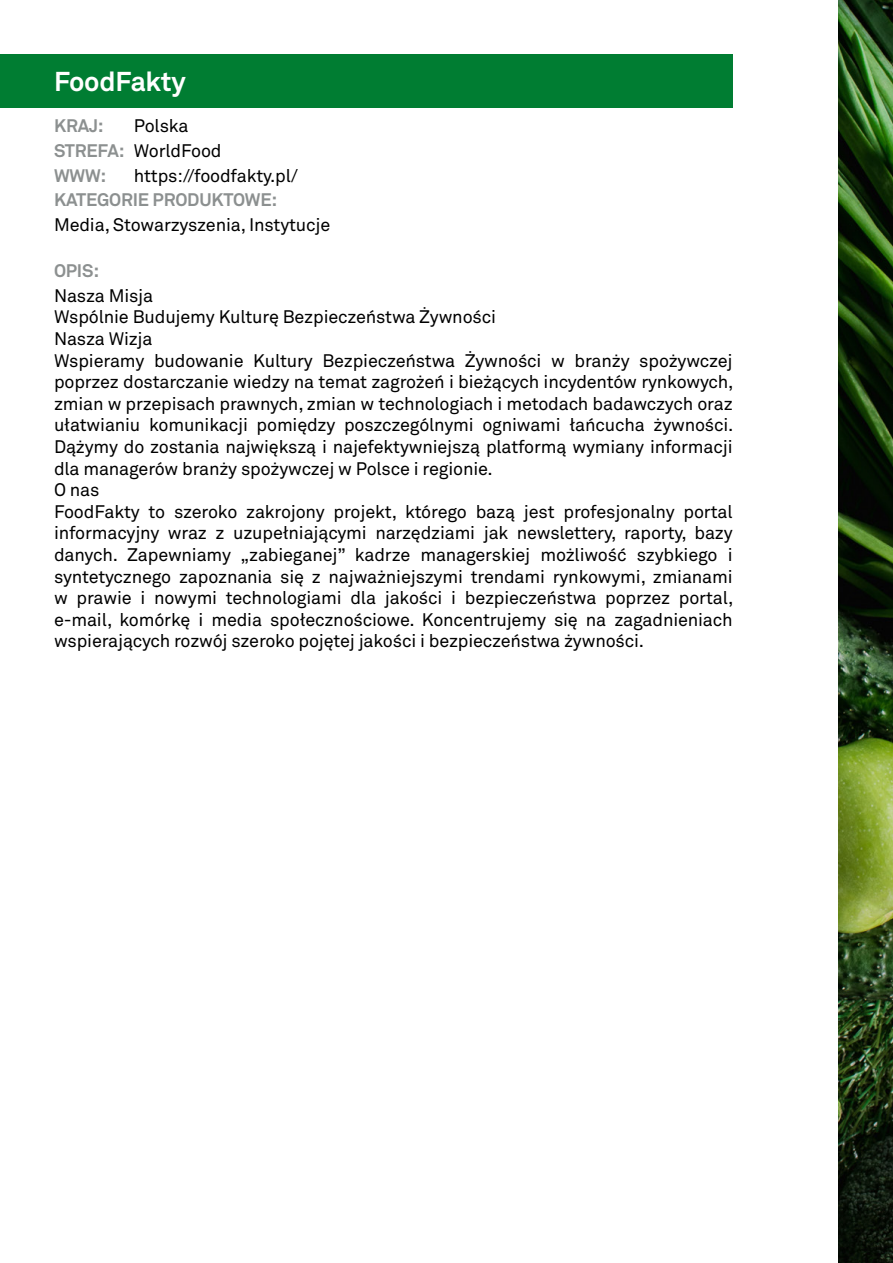
<style>
.page{position:relative;width:893px;height:1263px;background:#fff}
.page>*{position:absolute;margin:0;border:0;box-sizing:border-box;transform-origin:0 0}
.t1{font:700 27px "Akkurat Pro";letter-spacing:-.01em;color:#fff}
.t2{font:18px/21.6px "Akkurat Pro";letter-spacing:-.01em;color:#000}
.t3{font:700 18px "Akkurat Pro";letter-spacing:-.01em;color:#8c9090}
.s1{font-weight:700;color:#8c9090}
</style>
<div class="page">
<img style="left:839px;top:0;width:54px;height:1263px">
<div style="left:0;top:54px;width:733px;height:53px;background:#007d32"></div>
<h1 class="t1" style="left:54px;top:65px;width:133px">FoodFakty</h1>
<p class="t3" style="left:54px;top:115px;width:51px">KRAJ:</p>
<p class="t2" style="left:54px;top:114px;width:169px;line-height:24.8px;text-indent:80px">Polska<br><span class="s1">STREFA:</span> WorldFood</p>
<p class="t3" style="left:54px;top:189px;width:225px">KATEGORIE PRODUKTOWE:</p>
<p class="t2" style="left:54px;top:215px;width:278px">Media, Stowarzyszenia, Instytucje</p>
<p class="t3" style="left:54px;top:164px;width:54px">WWW:</p>
<p class="t2" style="left:134px;top:165px;width:166px">https://foodfakty.pl/</p>
<p class="t3" style="left:54px;top:260px;width:47px">OPIS:</p>
<p class="t2" style="left:54px;top:285px;width:681px">Nasza Misja<br>Wspólnie Budujemy Kulturę Bezpieczeństwa Żywności<br>Nasza Wizja<br>Wspieramy budowanie Kultury Bezpieczeństwa Żywności w branży spożywczej poprzez dostarczanie wiedzy na temat zagrożeń i bieżących incydentów rynkowych, zmian w przepisach prawnych, zmian w technologiach i metodach badawczych oraz ułatwianiu komunikacji pomiędzy poszczególnymi ogniwami łańcucha żywności.<br>Dążymy do zostania największą i najefektywniejszą platformą wymiany informacji dla managerów branży spożywczej w Polsce i regionie.<br>O nas<br>FoodFakty to szeroko zakrojony projekt, którego bazą jest profesjonalny portal informacyjny wraz z uzupełniającymi narzędziami jak newslettery, raporty, bazy danych. Zapewniamy „zabieganej” kadrze managerskiej możliwość szybkiego i syntetycznego zapoznania się z najważniejszymi trendami rynkowymi, zmianami w prawie i nowymi technologiami dla jakości i bezpieczeństwa poprzez portal, e-mail, komórkę i media społecznościowe. Koncentrujemy się na zagadnieniach wspierających rozwój szeroko pojętej jakości i bezpieczeństwa żywności.</p>
</div>
